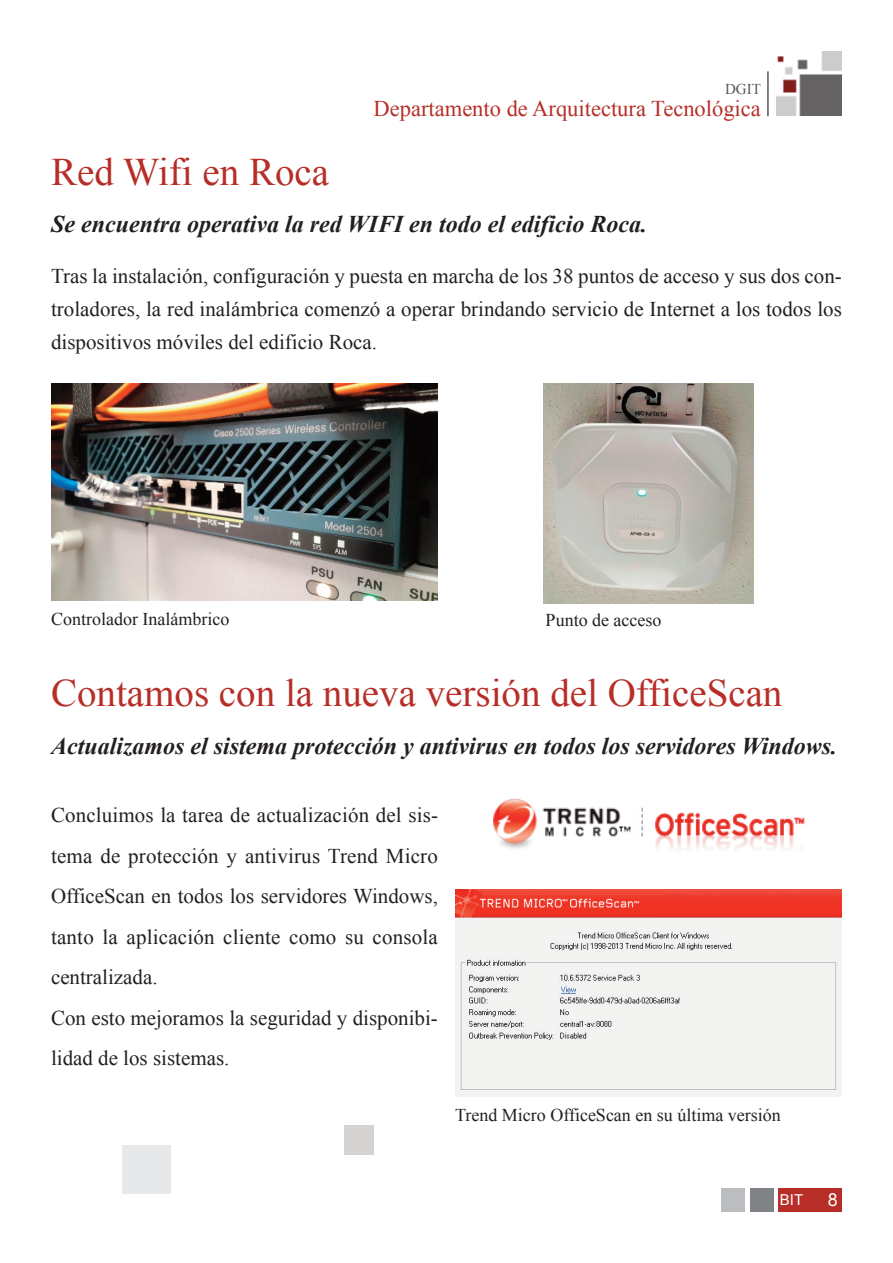
<style>
.page{position:relative;width:893px;height:1263px;background:#fff}
.page>*{position:absolute;margin:0;border:0;box-sizing:border-box;transform-origin:0 0}
.t1{font:39px "Times New Roman";color:#b72e28}
.t2{font:italic 700 24px "Times New Roman";color:#231f20}
.t3{font:22.5px "Times New Roman";color:#b72e28}
.t4{font:21px/40.5px "Times New Roman";color:#231f20;text-align:justify}
.t5{font:18px "Times New Roman";color:#231f20}
.t6{font:18px "Arial";color:#fff}
.t7{font:15px "Times New Roman";color:#57585a}
.t8{font:15px "Arial";color:#fff}
</style>
<div class="page">
<img style="left:777px;top:51px;width:64px;height:65px">
<hr style="left:767px;top:71px;width:2px;height:45px;background:#57585a">
<div style="left:778px;top:1189px;width:64px;height:23px;background:#b72e28"></div>
<div style="left:722px;top:1189px;width:23px;height:23px;background:#bcbdc0"></div>
<div style="left:750px;top:1189px;width:23px;height:23px;background:#808285"></div>
<img style="left:51px;top:383px;width:387px;height:218px">
<img style="left:544px;top:384px;width:209px;height:220px">
<img style="left:455px;top:889px;width:387px;height:207px">
<img style="left:493px;top:799px;width:312px;height:50px">
<div style="left:122px;top:1146px;width:48px;height:48px;background:#e7e8e9"></div>
<div style="left:344px;top:1125px;width:30px;height:30px;background:#d5d3d2"></div>
<p class="t7" style="left:725px;top:81px;width:37px">DGIT</p>
<p class="t3" style="left:374px;top:96px;width:389px">Departamento de Arquitectura Tecnológica</p>
<h1 class="t1" style="left:51px;top:150px;width:280px">Red Wifi en Roca</h1>
<p class="t2" style="left:51px;top:211px;width:598px">Se encuentra operativa la red WIFI en todo el edificio Roca.</p>
<p class="t4" style="left:51px;top:259px;width:792px;line-height:33px">Tras la instalación, configuración y puesta en marcha de los 38 puntos de acceso y sus dos con&shy;troladores, la red inalámbrica comenzó a operar brindando servicio de Internet a los todos los dispositivos móviles del edificio Roca.</p>
<p class="t5" style="left:51px;top:609px;width:180px">Controlador Inalámbrico</p>
<p class="t5" style="left:546px;top:610px;width:117px">Punto de acceso</p>
<h1 class="t1" style="left:51px;top:671px;width:733px">Contamos con la nueva versión del OfficeScan</h1>
<p class="t2" style="left:51px;top:732px;width:788px">Actualizamos el sistema protección y antivirus en todos los servidores Windows.</p>
<p class="t4" style="left:51px;top:795px;width:388px;text-align:left">Concluimos la tarea de actualización del sis&shy;tema de protección y antivirus Trend Micro OfficeScan en todos los servidores Windows, tanto la aplicación cliente como su consola centralizada.<br>Con esto mejoramos la seguridad y disponibi&shy;lidad de los sistemas.</p>
<p class="t5" style="left:455px;top:1105px;width:327px">Trend Micro OfficeScan en su última versión</p>
<p class="t8" style="left:780px;top:1191px;width:25px">BIT</p>
<p class="t6" style="left:828px;top:1190px;width:12px">8</p>
</div>
